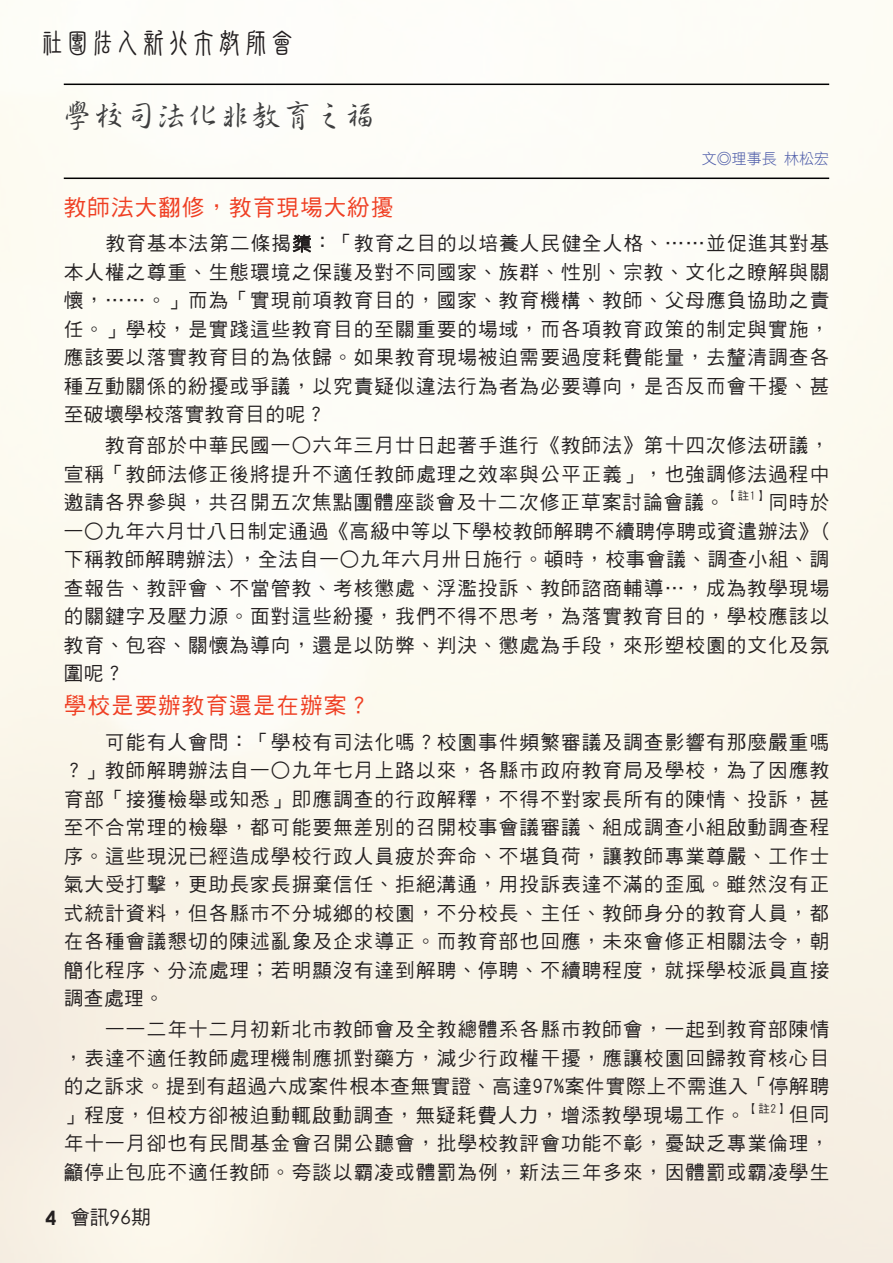
<style>
.page{position:relative;width:893px;height:1263px;background:#fff}
.page>*{position:absolute;margin:0;border:0;box-sizing:border-box;transform-origin:0 0}
.t1{font:500 31.5px "Han Wang Shin Su";color:#3e3e3f}
.t2{font:30px "DF New Chuan W5 WINP BF";letter-spacing:-.15em;color:#231f20}
.t3{font:22.5px "DF Hei W5 WIN BF";letter-spacing:.05em;color:#ef3e22}
.t4{font:19.5px/28.5px "DF Hei W5 WIN BF";letter-spacing:.06em;color:#231f20;text-align:justify}
.t5{font:15px "DF Hei W3 WIN BF";color:#4b5aa8}
.t6{font:11.4px "DF Hei W5 WIN BF";color:#231f20}
.s1{font-family:"Microsoft Jheng Hei"}
.s2{font-family:"Century Gothic";font-weight:700}
.s3{font-family:"Century Gothic"}
</style>
<div class="page">
<img style="left:0;top:0;width:893px;height:1263px">
<svg style="left:293px;top:235px;width:18px;height:17px"></svg>
<hr style="left:64px;top:178px;width:765px;height:1px;background:#000">
<hr style="left:64px;top:84px;width:765px;height:1px;background:#000">
<h2 class="t2" style="left:37px;top:28px;width:261px">社團法人新北市教師會</h2>
<h1 class="t1" style="left:61px;top:98px;width:316px">學校司法化非教育之福</h1>
<p class="t5" style="left:702px;top:151px;width:129px">文◎理事長 林松宏</p>
<p class="t3" style="left:64px;top:196px;width:331px">教師法大翻修，教育現場大紛擾</p>
<p class="t4" style="left:64px;top:229px;width:767px">　　教育基本法第二條揭<span class="s1">橥</span>：「教育之目的以培養人民健全人格、……並促進其對基本人權之尊重、生態環境之保護及對不同國家、族群、性別、宗教、文化之瞭解與關懷，……。」而為「實現前項教育目的，國家、教育機構、教師、父母應負協助之責任。」學校，是實踐這些教育目的至關重要的場域，而各項教育政策的制定與實施，應該要以落實教育目的為依歸。如果教育現場被迫需要過度耗費能量，去釐清調查各種互動關係的紛擾或爭議，以究責疑似違法行為者為必要導向，是否反而會干擾、甚至破壞學校落實教育目的呢？</p>
<p class="t4" style="left:64px;top:431px;width:767px">　　教育部於中華民國一○六年三月廿日起著手進行《教師法》第十四次修法研議，宣稱「教師法修正後將提升不適任教師處理之效率與公平正義」，也強調修法過程中邀請各界參與，共召開五次焦點團體座談會及十二次修正草案討論會議。</p>
<p class="t6" style="left:726px;top:490px;width:43px">【註1】</p>
<p class="t4" style="left:64px;top:488px;width:767px;text-indent:704px">同時於一○九年六月廿八日制定通過《高級中等以下學校教師解聘不續聘停聘或資遣辦法》(下稱教師解聘辦法)，全法自一○九年六月卅日施行。頓時，校事會議、調查小組、調查報告、教評會、不當管教、考核懲處、浮濫投訴、教師諮商輔導…，成為教學現場的關鍵字及壓力源。面對這些紛擾，我們不得不思考，為落實教育目的，學校應該以教育、包容、關懷為導向，還是以防弊、判決、懲處為手段，來形塑校園的文化及氛圍呢？</p>
<p class="t3" style="left:64px;top:694px;width:308px">學校是要辦教育還是在辦案？</p>
<p class="t4" style="left:64px;top:728px;width:767px">　　可能有人會問：「學校有司法化嗎？校園事件頻繁審議及調查影響有那麼嚴重嗎？」教師解聘辦法自一○九年七月上路以來，各縣市政府教育局及學校，為了因應教育部「接獲檢舉或知悉」即應調查的行政解釋，不得不對家長所有的陳情、投訴，甚至不合常理的檢舉，都可能要無差別的召開校事會議審議、組成調查小組啟動調查程序。這些現況已經造成學校行政人員疲於奔命、不堪負荷，讓教師專業尊嚴、工作士氣大受打擊，更助長家長摒棄信任、拒絕溝通，用投訴表達不滿的歪風。雖然沒有正式統計資料，但各縣市不分城鄉的校園，不分校長、主任、教師身分的教育人員，都在各種會議懇切的陳述亂象及企求導正。而教育部也回應，未來會修正相關法令，朝簡化程序、分流處理；若明顯沒有達到解聘、停聘、不續聘程度，就採學校派員直接調查處理。</p>
<p class="t4" style="left:64px;top:1015px;width:767px">　　一一二年十二月初新北市教師會及全教總體系各縣市教師會，一起到教育部陳情，表達不適任教師處理機制應抓對藥方，減少行政權干擾，應讓校園回歸教育核心目的之訴求。提到有超過六成案件根本查無實證、高達97%案件實際上不需進入「停解聘」程度，但校方卻被迫動輒啟動調查，無疑耗費人力，增添教學現場工作。</p>
<p class="t6" style="left:746px;top:1102px;width:43px">【註2】</p>
<p class="t4" style="left:64px;top:1100px;width:767px;text-indent:725px">但同年十一月卻也有民間基金會召開公聽會，批學校教評會功能不彰，憂缺乏專業倫理，籲停止包庇不適任教師。夸談以霸凌或體罰為例，新法三年多來，因體罰或霸凌學生</p>
<p class="t4" style="left:46px;top:1203px;width:107px"><span class="s2">4</span> 會訊<span class="s3">96</span>期</p>
</div>
